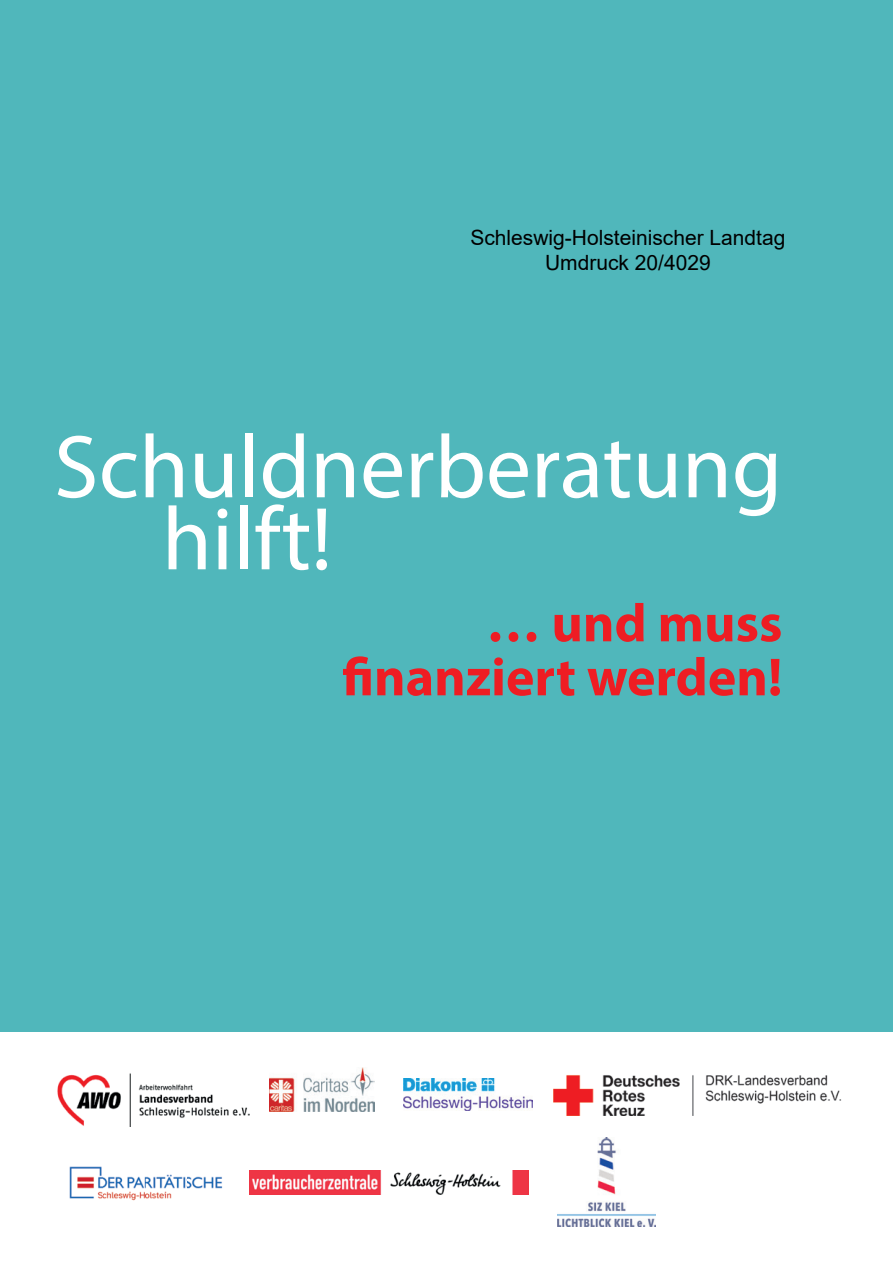
<style>
.page{position:relative;width:893px;height:1263px;background:#fff}
.page>*{position:absolute;margin:0;border:0;box-sizing:border-box;transform-origin:0 0}
.t1{font:90px/72px "Myriad Pro";color:#fff}
.t2{font:700 54px/54px "Myriad Pro";color:#ee1d23;text-align:right}
.t3{font:21px/25.2px "Arial";color:#000;text-align:center}
</style>
<div class="page">
<div style="left:0;top:0;width:893px;height:1031px;background:#50b7bb"></div>
<img style="left:57px;top:1073px;width:193px;height:53px">
<img style="left:403px;top:1078px;width:129px;height:32px">
<img style="left:69px;top:1166px;width:154px;height:35px">
<img style="left:558px;top:1137px;width:98px;height:89px">
<img style="left:553px;top:1075px;width:288px;height:40px">
<img style="left:249px;top:1171px;width:279px;height:23px">
<img style="left:269px;top:1067px;width:106px;height:45px">
<p class="t3" style="left:470px;top:224px;width:317px">Schleswig-Holsteinischer Landtag<br>Umdruck 20/4029</p>
<p class="t1" style="left:162px;top:430px;width:622px;text-indent:-108px">Schuldnerberatung hilft!</p>
<p class="t2" style="left:342px;top:594px;width:442px">… und muss ÿnanziert werden!</p>
</div>
